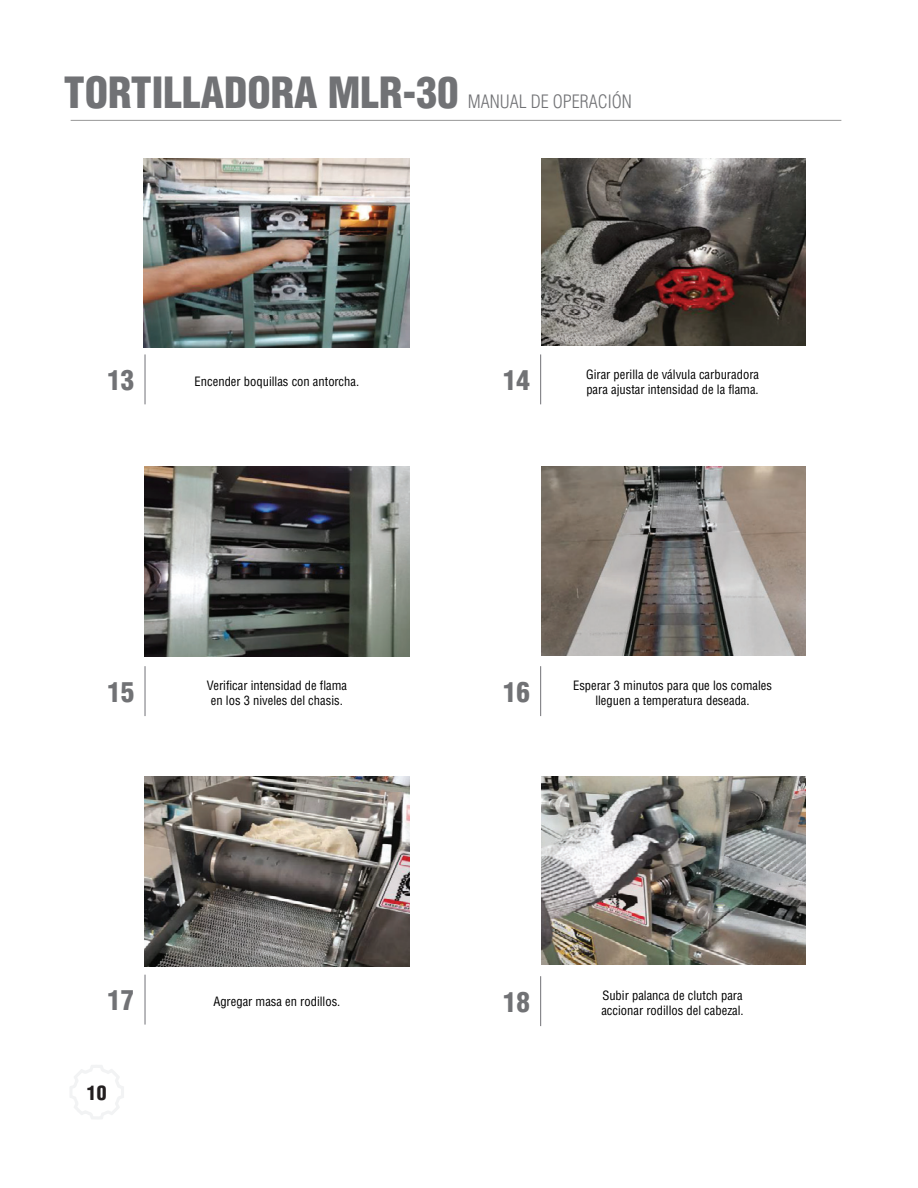
<style>
.page{position:relative;width:918px;height:1188px;background:#fff}
.page>*{position:absolute;margin:0;border:0;box-sizing:border-box;transform-origin:0 0}
.t1{font:900 condensed 42px "Helvetica";color:#717275}
.t2{font:900 condensed 27px "Helvetica";color:#717275}
.t3{font:900 condensed 19.5px "Helvetica";color:#231f20}
.t4{font:300 condensed 18px "Helvetica LT Std";color:#717275}
.t5{font:condensed 12.6px/15.1px "Helvetica";color:#000;text-align:center}
</style>
<div class="page">
<hr style="left:71px;top:120px;width:770px;height:1px;background:#979797">
<svg style="left:70px;top:1065px;width:54px;height:54px"></svg>
<img style="left:541px;top:776px;width:265px;height:189px">
<img style="left:541px;top:159px;width:265px;height:186px">
<img style="left:541px;top:466px;width:265px;height:189px">
<img style="left:145px;top:776px;width:264px;height:190px">
<img style="left:145px;top:467px;width:264px;height:190px">
<hr style="left:145px;top:354px;width:1px;height:50px;background:#727277">
<hr style="left:145px;top:666px;width:1px;height:50px;background:#727277">
<hr style="left:145px;top:975px;width:1px;height:50px;background:#727277">
<hr style="left:540px;top:354px;width:1px;height:50px;background:#727277">
<hr style="left:540px;top:666px;width:1px;height:50px;background:#727277">
<hr style="left:540px;top:976px;width:1px;height:50px;background:#727277">
<img style="left:144px;top:158px;width:265px;height:189px">
<h1 class="t1" style="left:64px;top:66px;width:396px">TORTILLADORA MLR-30</h1>
<h3 class="t4" style="left:468px;top:91px;width:166px">MANUAL DE OPERACIÓN</h3>
<h2 class="t2" style="left:107px;top:363px;width:28px">13</h2>
<p class="t5" style="left:195px;top:374px;width:166px">Encender boquillas con antorcha.</p>
<h2 class="t2" style="left:503px;top:363px;width:28px">14</h2>
<p class="t5" style="left:586px;top:366px;width:175px;text-align:left">Girar perilla de válvula carburadora para ajustar intensidad de la flama.</p>
<h2 class="t2" style="left:107px;top:675px;width:28px">15</h2>
<p class="t5" style="left:207px;top:678px;width:142px">Verificar intensidad de flama en los 3 niveles del chasis.</p>
<h2 class="t2" style="left:107px;top:983px;width:28px">17</h2>
<h3 class="t3" style="left:87px;top:1080px;width:21px">10</h3>
<p class="t5" style="left:213px;top:994px;width:129px">Agregar masa en rodillos.</p>
<h2 class="t2" style="left:503px;top:675px;width:28px">16</h2>
<p class="t5" style="left:573px;top:678px;width:200px">Esperar 3 minutos para que los comales lleguen a temperatura deseada.</p>
<h2 class="t2" style="left:503px;top:985px;width:28px">18</h2>
<p class="t5" style="left:601px;top:988px;width:144px;text-align:left">Subir palanca de clutch para accionar rodillos del cabezal.</p>
</div>
